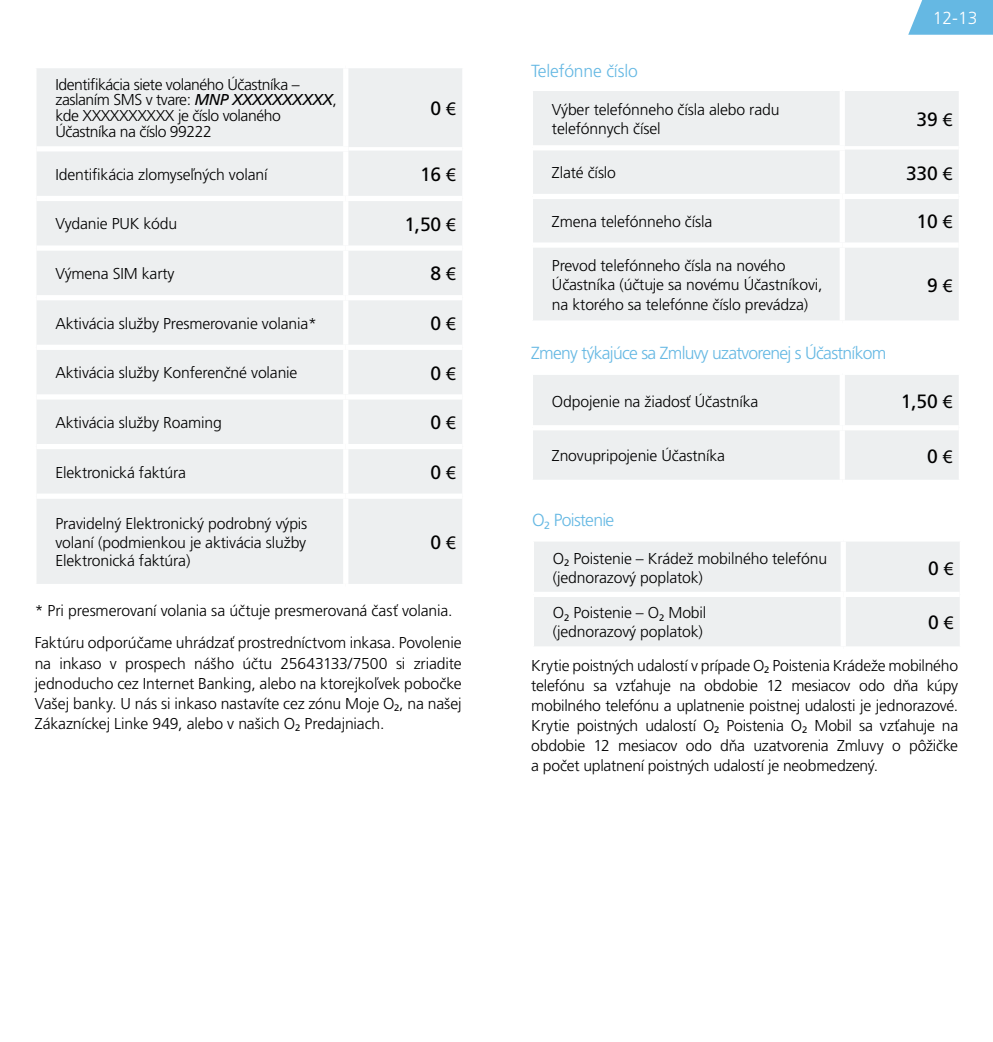
<style>
.page{position:relative;width:993px;height:1042px;background:#fff}
.page>*{position:absolute;margin:0;border:0;box-sizing:border-box;transform-origin:0 0}
.t1{font:19.25px "Frutiger CE";letter-spacing:-.01em;color:#000}
.t2{font:300 17.5px "Frutiger CE";letter-spacing:-.04em;color:#65b8e3}
.t3{font:300 17.5px "Frutiger CE";letter-spacing:-.01em;color:#65b8e3}
.t4{font:300 17.5px "Frutiger CE";color:#fff}
.t5{font:300 15.75px/20.1px "Frutiger CE";letter-spacing:-.01em;color:#000}
.t6{font:300 15.75px/15.8px "Frutiger CE";letter-spacing:-.03em;color:#000}
.s1{font-weight:400;font-style:italic}
.s2{font-family:"Myriad Pro"}
</style>
<div class="page">
<div style="left:37px;top:68px;width:425px;height:516px;background:#edeff0"></div>
<div style="left:343px;top:68px;width:5px;height:78px;background:#fff"></div>
<div style="left:36px;top:146px;width:312px;height:5px;background:#fff"></div>
<div style="left:343px;top:151px;width:5px;height:45px;background:#fff"></div>
<div style="left:36px;top:196px;width:309px;height:5px;background:#fff"></div>
<div style="left:345px;top:196px;width:117px;height:5px;background:#fff"></div>
<div style="left:343px;top:201px;width:5px;height:44px;background:#fff"></div>
<div style="left:36px;top:245px;width:309px;height:6px;background:#fff"></div>
<div style="left:345px;top:245px;width:117px;height:6px;background:#fff"></div>
<div style="left:343px;top:251px;width:5px;height:44px;background:#fff"></div>
<div style="left:36px;top:295px;width:309px;height:5px;background:#fff"></div>
<div style="left:345px;top:295px;width:117px;height:5px;background:#fff"></div>
<div style="left:343px;top:300px;width:5px;height:45px;background:#fff"></div>
<div style="left:36px;top:345px;width:309px;height:5px;background:#fff"></div>
<div style="left:345px;top:345px;width:117px;height:5px;background:#fff"></div>
<div style="left:343px;top:350px;width:5px;height:44px;background:#fff"></div>
<div style="left:36px;top:394px;width:309px;height:5px;background:#fff"></div>
<div style="left:345px;top:394px;width:117px;height:5px;background:#fff"></div>
<div style="left:343px;top:399px;width:5px;height:45px;background:#fff"></div>
<div style="left:36px;top:444px;width:309px;height:5px;background:#fff"></div>
<div style="left:345px;top:444px;width:117px;height:5px;background:#fff"></div>
<div style="left:343px;top:449px;width:5px;height:44px;background:#fff"></div>
<div style="left:36px;top:493px;width:309px;height:6px;background:#fff"></div>
<div style="left:345px;top:493px;width:117px;height:6px;background:#fff"></div>
<div style="left:343px;top:499px;width:5px;height:85px;background:#fff"></div>
<hr style="left:348px;top:147px;width:114px;height:4px;background:#fff">
<div style="left:533px;top:91px;width:425px;height:229px;background:#edeff0"></div>
<div style="left:839px;top:91px;width:5px;height:54px;background:#fff"></div>
<div style="left:533px;top:145px;width:311px;height:5px;background:#fff"></div>
<div style="left:839px;top:150px;width:5px;height:44px;background:#fff"></div>
<div style="left:533px;top:194px;width:309px;height:5px;background:#fff"></div>
<div style="left:839px;top:199px;width:5px;height:43px;background:#fff"></div>
<div style="left:533px;top:242px;width:309px;height:6px;background:#fff"></div>
<div style="left:839px;top:248px;width:5px;height:72px;background:#fff"></div>
<hr style="left:844px;top:146px;width:114px;height:4px;background:#fff">
<div style="left:842px;top:194px;width:116px;height:5px;background:#fff"></div>
<div style="left:842px;top:242px;width:116px;height:6px;background:#fff"></div>
<div style="left:533px;top:375px;width:425px;height:105px;background:#edeff0"></div>
<div style="left:839px;top:375px;width:5px;height:50px;background:#fff"></div>
<div style="left:533px;top:425px;width:309px;height:5px;background:#fff"></div>
<div style="left:842px;top:425px;width:116px;height:5px;background:#fff"></div>
<div style="left:839px;top:430px;width:5px;height:50px;background:#fff"></div>
<div style="left:534px;top:542px;width:425px;height:104px;background:#edeff0"></div>
<div style="left:840px;top:541px;width:5px;height:51px;background:#fff"></div>
<div style="left:534px;top:592px;width:309px;height:5px;background:#fff"></div>
<div style="left:843px;top:592px;width:116px;height:5px;background:#fff"></div>
<div style="left:840px;top:597px;width:5px;height:49px;background:#fff"></div>
<svg style="left:908px;top:0;width:84px;height:35px"></svg>
<p class="t6" style="left:55px;top:76px;width:283px">Identifikácia siete volaného Účastníka – zaslaním SMS v tvare: <span class="s1">MNP XXXXXXXXXX</span>, kde XXXXXXXXXX je číslo volaného Účastníka na číslo 99222</p>
<p class="t1" style="left:430px;top:97px;width:27px">0 <span class="s2">€</span></p>
<p class="t5" style="left:55px;top:164px;width:213px">Identifikácia zlomyseľných volaní</p>
<p class="t1" style="left:420px;top:163px;width:38px">16 <span class="s2">€</span></p>
<p class="t5" style="left:55px;top:214px;width:123px">Vydanie PUK kódu</p>
<p class="t1" style="left:404px;top:213px;width:53px">1,50 <span class="s2">€</span></p>
<p class="t5" style="left:55px;top:263px;width:120px">Výmena SIM karty</p>
<p class="t1" style="left:430px;top:263px;width:27px">8 <span class="s2">€</span></p>
<p class="t5" style="left:55px;top:313px;width:263px">Aktivácia služby Presmerovanie volania*</p>
<p class="t1" style="left:430px;top:312px;width:27px">0 <span class="s2">€</span></p>
<p class="t5" style="left:55px;top:363px;width:243px">Aktivácia služby Konferenčné volanie</p>
<p class="t1" style="left:430px;top:362px;width:27px">0 <span class="s2">€</span></p>
<p class="t5" style="left:55px;top:412px;width:168px">Aktivácia služby Roaming</p>
<p class="t1" style="left:430px;top:411px;width:27px">0 <span class="s2">€</span></p>
<p class="t5" style="left:55px;top:462px;width:132px">Elektronická faktúra</p>
<p class="t1" style="left:430px;top:461px;width:27px">0 <span class="s2">€</span></p>
<p class="t5" style="left:55px;top:514px;width:253px;line-height:18.9px;text-align:justify">Pravidelný Elektronický podrobný výpis volaní (podmienkou je aktivácia služby Elektronická faktúra)</p>
<p class="t1" style="left:430px;top:531px;width:27px">0 <span class="s2">€</span></p>
<p class="t5" style="left:35px;top:600px;width:419px">* Pri presmerovaní volania sa účtuje presmerovaná časť volania.</p>
<p class="t5" style="left:35px;top:633px;width:428px;text-align:justify">Faktúru odporúčame uhrádzať prostredníctvom inkasa. Povolenie na inkaso v prospech nášho účtu 25643133/7500 si zriadite jednoducho cez Internet Banking, alebo na ktorejkoľvek pobočke Vašej banky. U nás si inkaso nastavíte cez zónu Moje O<sub>2</sub>, na našej Zákazníckej Linke 949, alebo v našich O<sub>2</sub> Predajniach.</p>
<p class="t3" style="left:531px;top:61px;width:108px">Telefónne číslo</p>
<p class="t4" style="left:932px;top:8px;width:46px">12-13</p>
<p class="t5" style="left:552px;top:100px;width:229px;line-height:18.9px">Výber telefónneho čísla alebo radu telefónnych čísel</p>
<p class="t1" style="left:916px;top:108px;width:38px">39 <span class="s2">€</span></p>
<p class="t5" style="left:552px;top:163px;width:66px">Zlaté číslo</p>
<p class="t1" style="left:905px;top:162px;width:48px">330 <span class="s2">€</span></p>
<p class="t5" style="left:552px;top:211px;width:162px">Zmena telefónneho čísla</p>
<p class="t1" style="left:916px;top:211px;width:38px">10 <span class="s2">€</span></p>
<p class="t5" style="left:552px;top:256px;width:272px;line-height:19.2px">Prevod telefónneho čísla na nového<br>Účastníka (účtuje sa novému Účastníkovi, na ktorého sa telefónne číslo prevádza)</p>
<p class="t1" style="left:926px;top:274px;width:27px">9 <span class="s2">€</span></p>
<p class="t2" style="left:531px;top:343px;width:356px">Zmeny týkajúce sa Zmluvy uzatvorenej s Účastníkom</p>
<p class="t5" style="left:552px;top:391px;width:208px">Odpojenie na žiadosť Účastníka</p>
<p class="t1" style="left:900px;top:390px;width:53px">1,50 <span class="s2">€</span></p>
<p class="t5" style="left:552px;top:445px;width:174px">Znovupripojenie Účastníka</p>
<p class="t1" style="left:926px;top:445px;width:27px">0 <span class="s2">€</span></p>
<p class="t2" style="left:532px;top:510px;width:84px">O<sub>2</sub> Poistenie</p>
<p class="t5" style="left:552px;top:549px;width:275px;line-height:18.9px">O<sub>2</sub> Poistenie – Krádež mobilného telefónu (jednorazový poplatok)</p>
<p class="t1" style="left:927px;top:557px;width:27px">0 <span class="s2">€</span></p>
<p class="t5" style="left:552px;top:603px;width:155px;line-height:18.9px">O<sub>2</sub> Poistenie – O<sub>2</sub> Mobil (jednorazový poplatok)</p>
<p class="t1" style="left:927px;top:611px;width:27px">0 <span class="s2">€</span></p>
<p class="t5" style="left:531px;top:655px;width:428px;text-align:justify">Krytie poistných udalostí v prípade O<sub>2</sub> Poistenia Krádeže mobilného telefónu sa vzťahuje na obdobie 12 mesiacov odo dňa kúpy mobilného telefónu a uplatnenie poistnej udalosti je jednorazové.<br>Krytie poistných udalostí O<sub>2</sub> Poistenia O<sub>2</sub> Mobil sa vzťahuje na obdobie 12 mesiacov odo dňa uzatvorenia Zmluvy o pôžičke a počet uplatnení poistných udalostí je neobmedzený.</p>
</div>
